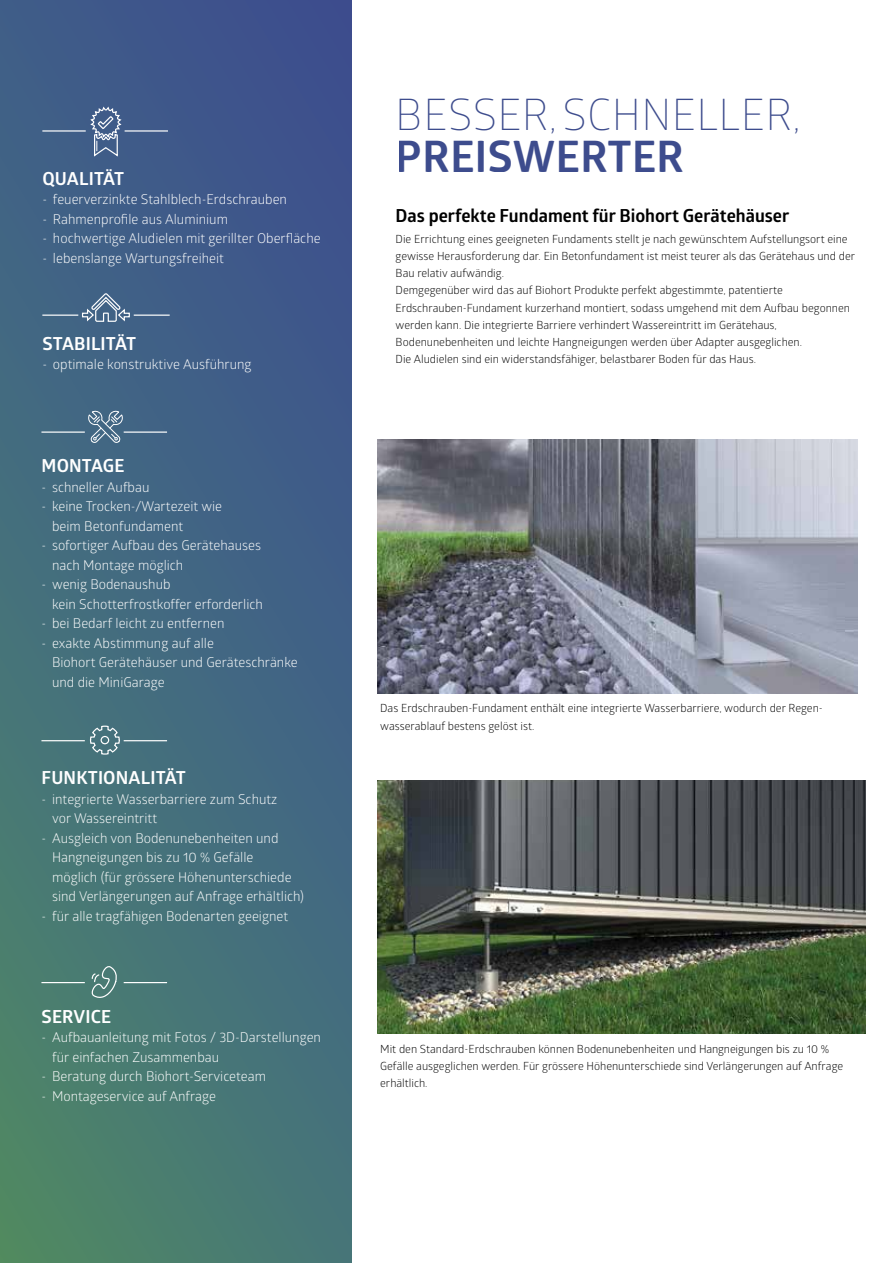
<style>
.page{position:relative;width:893px;height:1263px;background:#fff}
.page>*{position:absolute;margin:0;border:0;box-sizing:border-box;transform-origin:0 0}
.t1{font:300 43.35px "Glober";letter-spacing:.01em;color:#3d4c8d}
.t2{font:700 43.35px "Glober";letter-spacing:.01em;color:#3d4c8d}
.t3{font:700 18px "Glober";letter-spacing:.01em;color:#fff}
.t4{font:700 18px "Glober";color:#000}
.t5{font:13.5px/19.5px "Glober";color:#fff}
.t6{font:11.25px/17.2px "Glober";color:#000}
</style>
<div class="page">
<img style="left:377px;top:439px;width:480px;height:254px">
<img style="left:377px;top:781px;width:488px;height:252px">
<div style="left:0;top:0;width:351px;height:1263px;background:linear-gradient(to bottom,#3d538f,#4a8070)"></div>
<hr style="left:41px;top:740px;width:44px;height:1px;background:#fff">
<hr style="left:124px;top:740px;width:43px;height:1px;background:#fff">
<svg style="left:89px;top:725px;width:31px;height:30px"></svg>
<hr style="left:42px;top:315px;width:36px;height:1px;background:#fff">
<hr style="left:134px;top:315px;width:36px;height:1px;background:#fff">
<svg style="left:81px;top:292px;width:49px;height:31px"></svg>
<hr style="left:42px;top:130px;width:44px;height:2px;background:#fff">
<hr style="left:125px;top:130px;width:43px;height:2px;background:#fff">
<svg style="left:89px;top:74px;width:34px;height:124px"></svg>
<hr style="left:41px;top:431px;width:44px;height:2px;background:#fff">
<hr style="left:124px;top:431px;width:43px;height:2px;background:#fff">
<hr style="left:41px;top:982px;width:44px;height:1px;background:#fff">
<hr style="left:124px;top:982px;width:43px;height:1px;background:#fff">
<svg style="left:88px;top:964px;width:30px;height:35px"></svg>
<svg style="left:88px;top:410px;width:35px;height:34px"></svg>
<h2 class="t3" style="left:42px;top:166px;width:83px">QUALITÄT</h2>
<p class="t5" style="left:42px;top:189px;width:246px">- feuerverzinkte Stahlblech-Erdschrauben</p>
<p class="t5" style="left:42px;top:209px;width:187px">- Rahmenprofile aus Aluminium</p>
<p class="t5" style="left:42px;top:228px;width:280px">- hochwertige Aludielen mit gerillter Oberfläche</p>
<p class="t5" style="left:42px;top:248px;width:183px">- lebenslange Wartungsfreiheit</p>
<h2 class="t3" style="left:42px;top:330px;width:95px">STABILITÄT</h2>
<p class="t5" style="left:42px;top:354px;width:211px">- optimale konstruktive Ausführung</p>
<h2 class="t3" style="left:42px;top:453px;width:84px">MONTAGE</h2>
<p class="t5" style="left:41px;top:477px;width:110px">- schneller Aufbau</p>
<p class="t5" style="left:52px;top:496px;width:172px;text-indent:-11px">- keine Trocken-/Wartezeit wie beim Betonfundament</p>
<p class="t5" style="left:52px;top:535px;width:210px;text-indent:-11px">- sofortiger Aufbau des Gerätehauses nach Montage möglich</p>
<p class="t5" style="left:52px;top:574px;width:212px;text-indent:-11px">- wenig Bodenaushub<br>kein Schotterfrostkoffer erforderlich</p>
<p class="t5" style="left:41px;top:613px;width:184px">- bei Bedarf leicht zu entfernen</p>
<p class="t5" style="left:52px;top:632px;width:247px;text-indent:-11px">- exakte Abstimmung auf alle<br>Biohort Gerätehäuser und Geräteschränke und die MiniGarage</p>
<h2 class="t3" style="left:42px;top:765px;width:146px">FUNKTIONALITÄT</h2>
<p class="t5" style="left:52px;top:788px;width:227px;text-indent:-11px">- integrierte Wasserbarriere zum Schutz vor Wassereintritt</p>
<p class="t5" style="left:52px;top:827px;width:253px;text-indent:-11px">- Ausgleich von Bodenunebenheiten und Hangneigungen bis zu 10 % Gefälle<br>möglich (für grössere Höhenunterschiede sind Verlängerungen auf Anfrage erhältlich)</p>
<p class="t5" style="left:41px;top:905px;width:248px">- für alle tragfähigen Bodenarten geeignet</p>
<h2 class="t3" style="left:42px;top:1003px;width:71px">SERVICE</h2>
<p class="t5" style="left:52px;top:1027px;width:270px;text-indent:-11px">- Aufbauanleitung mit Fotos / 3D-Darstellungen für einfachen Zusammenbau</p>
<p class="t5" style="left:41px;top:1066px;width:226px">- Beratung durch Biohort-Serviceteam</p>
<p class="t5" style="left:41px;top:1085px;width:176px">- Montageservice auf Anfrage</p>
<h1 class="t1" style="left:396px;top:85px;width:406px">BESSER, SCHNELLER,</h1>
<h1 class="t2" style="left:396px;top:125px;width:290px">PREISWERTER</h1>
<h2 class="t4" style="left:396px;top:202px;width:395px">Das perfekte Fundament für Biohort Gerätehäuser</h2>
<p class="t6" style="left:396px;top:229px;width:461px">Die Errichtung eines geeigneten Fundaments stellt je nach gewünschtem Aufstellungsort eine gewisse Herausforderung dar. Ein Betonfundament ist meist teurer als das Gerätehaus und der Bau relativ aufwändig.<br>Demgegenüber wird das auf Biohort Produkte perfekt abgestimmte, patentierte Erdschrauben-Fundament kurzerhand montiert, sodass umgehend mit dem Aufbau begonnen werden kann. Die integrierte Barriere verhindert Wassereintritt im Gerätehaus, Bodenunebenheiten und leichte Hangneigungen werden über Adapter ausgeglichen.<br>Die Aludielen sind ein widerstandsfähiger, belastbarer Boden für das Haus.</p>
<p class="t6" style="left:380px;top:699px;width:444px">Das Erdschrauben-Fundament enthält eine integrierte Wasserbarriere, wodurch der Regen&shy;wasserablauf bestens gelöst ist.</p>
<p class="t6" style="left:380px;top:1040px;width:464px">Mit den Standard-Erdschrauben können Bodenunebenheiten und Hangneigungen bis zu 10 %<br>Gefälle ausgeglichen werden. Für grössere Höhenunterschiede sind Verlängerungen auf Anfrage erhältlich.</p>
</div>
